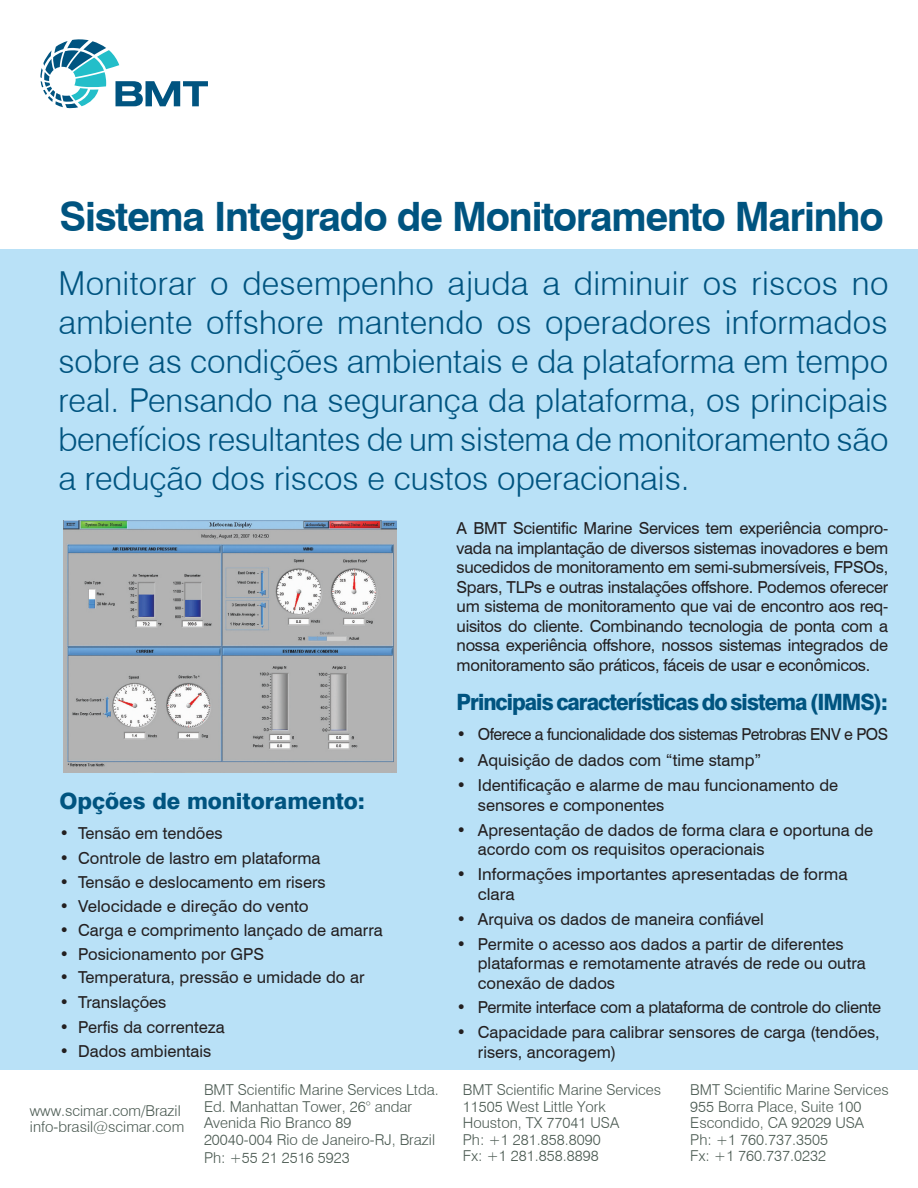
<style>
.page{position:relative;width:918px;height:1188px;background:#fff}
.page>*{position:absolute;margin:0;border:0;box-sizing:border-box;transform-origin:0 0}
.t1{font:700 40.5px "Swiss 721 BT";letter-spacing:-.03em;color:#005480}
.t2{font:300 33px/39px "Swiss 721 BT";color:#005480;text-align:justify}
.t3{font:800 22.5px "Swiss 721 BT";letter-spacing:-.045em;color:#005480;scale:.94 1}
.t4{font:800 22.5px "Swiss 721 BT";color:#005480}
.t5{font:16.5px/19.5px "Swiss 721 BT";color:#231f20}
.t6{font:16.5px "Swiss 721 BT";letter-spacing:-.03em;color:#231f20}
.t7{font:16.5px "Swiss 721 BT";letter-spacing:-.02em;color:#231f20}
.t8{font:300 15px/16.5px "Swiss 721 BT";color:#4b5a52}
</style>
<div class="page">
<div style="left:0;top:249px;width:918px;height:821px;background:#b9e1f7"></div>
<img style="left:63px;top:521px;width:334px;height:252px">
<svg style="left:40px;top:39px;width:168px;height:69px"></svg>
<h1 class="t1" style="left:60px;top:192px;width:826px">Sistema Integrado de Monitoramento Marinho</h1>
<p class="t2" style="left:58px;top:263px;width:831px">Monitorar o desempenho ajuda a diminuir os riscos no ambiente offshore mantendo os operadores informados sobre as condições ambientais e da plataforma em tempo real. Pensando na segurança da plataforma, os principais benefícios resultantes de um sistema de monitoramento são a redução dos riscos e custos operacionais.</p>
<p class="t5" style="left:457px;top:519px;width:433px;text-align:justify">A BMT Scientific Marine Services tem experiência compro&shy;vada na implantação de diversos sistemas inovadores e bem sucedidos de monitoramento em semi-submersíveis, FPSOs, Spars, TLPs e outras instalações offshore. Podemos oferecer um sistema de monitoramento que vai de encontro aos req&shy;uisitos do cliente. Combinando tecnologia de ponta com a nossa experiência offshore, nossos sistemas integrados de monitoramento são práticos, fáceis de usar e econômicos.</p>
<h3 class="t3" style="left:457px;top:688px;width:460px">Principais características do sistema (IMMS):</h3>
<p class="t6" style="left:457px;top:724px;width:433px">• Oferece a funcionalidade dos sistemas Petrobras ENV e POS</p>
<p class="t5" style="left:457px;top:750px;width:306px">• Aquisição de dados com “time stamp”</p>
<p class="t5" style="left:478px;top:776px;width:362px;text-indent:-21px">• Identificação e alarme de mau funcionamento de sensores e componentes</p>
<p class="t5" style="left:478px;top:820px;width:397px;text-indent:-21px">• Apresentação de dados de forma clara e oportuna de acordo com os requisitos operacionais</p>
<p class="t5" style="left:478px;top:864px;width:371px;text-indent:-21px">• Informações importantes apresentadas de forma clara</p>
<p class="t5" style="left:457px;top:909px;width:309px">• Arquiva os dados de maneira confiável</p>
<p class="t5" style="left:478px;top:934px;width:389px;text-indent:-21px">• Permite o acesso aos dados a partir de diferentes plataformas e remotamente através de rede ou outra conexão de dados</p>
<p class="t7" style="left:457px;top:998px;width:426px">• Permite interface com a plataforma de controle do cliente</p>
<p class="t5" style="left:478px;top:1023px;width:403px;text-indent:-21px">• Capacidade para calibrar sensores de carga (tendões, risers, ancoragem)</p>
<h3 class="t4" style="left:59px;top:787px;width:307px">Opções de monitoramento:</h3>
<p class="t5" style="left:59px;top:824px;width:165px">• Tensão em tendões</p>
<p class="t5" style="left:59px;top:848px;width:263px">• Controle de lastro em plataforma</p>
<p class="t5" style="left:59px;top:872px;width:268px">• Tensão e deslocamento em risers</p>
<p class="t5" style="left:59px;top:896px;width:251px">• Velocidade e direção do vento</p>
<p class="t5" style="left:59px;top:920px;width:325px">• Carga e comprimento lançado de amarra</p>
<p class="t5" style="left:59px;top:944px;width:206px">• Posicionamento por GPS</p>
<p class="t5" style="left:59px;top:968px;width:307px">• Temperatura, pressão e umidade do ar</p>
<p class="t5" style="left:59px;top:992px;width:109px">• Translações</p>
<p class="t5" style="left:59px;top:1017px;width:167px">• Perfis da correnteza</p>
<p class="t5" style="left:59px;top:1041px;width:153px">• Dados ambientais</p>
<p class="t8" style="left:30px;top:1102px;width:156px">www.scimar.com/Brazil info-brasil@scimar.com</p>
<p class="t8" style="left:204px;top:1082px;width:236px">BMT Scientific Marine Services Ltda.<br>Ed. Manhattan Tower, 26° andar<br>Avenida Rio Branco 89<br>20040-004 Rio de Janeiro-RJ, Brazil</p>
<p class="t8" style="left:204px;top:1149px;width:147px">Ph: +55 21 2516 5923</p>
<p class="t8" style="left:463px;top:1082px;width:200px">BMT Scientific Marine Services<br>11505 West Little York<br>Houston, TX 77041 USA<br>Ph: +1 281.858.8090<br>Fx: +1 281.858.8898</p>
<p class="t8" style="left:690px;top:1082px;width:200px">BMT Scientific Marine Services<br>955 Borra Place, Suite 100<br>Escondido, CA 92029 USA<br>Ph: +1 760.737.3505<br>Fx: +1 760.737.0232</p>
</div>
